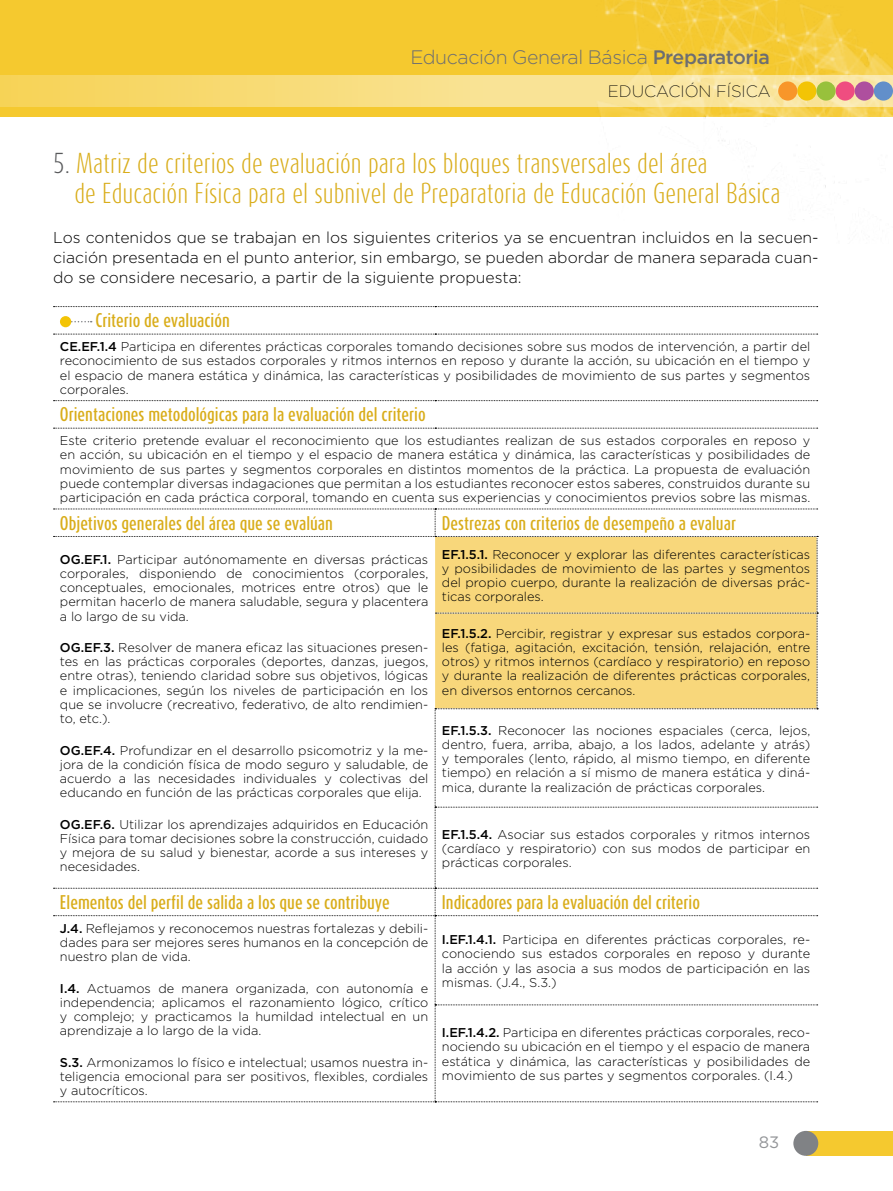
<style>
.page{position:relative;width:893px;height:1191px;background:#fff}
.page>*{position:absolute;margin:0;border:0;box-sizing:border-box;transform-origin:0 0}
.t1{font:300 24px/30px "Dax Compact";color:#d9ad1a}
.t2{font:300 19.5px "Gotham";letter-spacing:-.02em;color:#6d6e71}
.t3{font:500 16.5px "Dax Compact";color:#d9ad1a}
.t4{font:200 16.5px "Gotham";color:#000}
.t5{font:16.5px "Gotham";color:#939598}
.t6{font:300 15.75px/20.2px "Gotham";color:#000;text-align:justify}
.t7{font:300 12.75px/14.2px "Gotham";color:#000;text-align:justify}
.s1{font-weight:500}
.s2{color:#58595b}
</style>
<div class="page">
<div style="left:0;top:0;width:893px;height:117px;background:#f5c92f"></div>
<img style="left:598px;top:0;width:295px;height:220px">
<svg style="left:0;top:75px;width:893px;height:32px;background:#f8de85"></svg>
<div style="left:874px;top:81px;width:19px;height:20px;background:#628fca;border-radius:50%"></div>
<div style="left:797px;top:81px;width:19px;height:20px;background:#f3c405;border-radius:50%"></div>
<div style="left:836px;top:81px;width:19px;height:20px;background:#ef4d80;border-radius:50%"></div>
<div style="left:855px;top:81px;width:19px;height:20px;background:#ae4f9e;border-radius:50%"></div>
<div style="left:778px;top:81px;width:19px;height:20px;background:#f8962a;border-radius:50%"></div>
<div style="left:816px;top:81px;width:20px;height:20px;background:#98c13c;border-radius:50%"></div>
<div style="left:806px;top:1130px;width:87px;height:25px;background:#f5c92f"></div>
<div style="left:793px;top:1130px;width:25px;height:25px;background:#808285;border-radius:50%"></div>
<svg style="left:54px;top:306px;width:764px;height:1px"></svg>
<svg style="left:54px;top:334px;width:764px;height:1px"></svg>
<svg style="left:54px;top:400px;width:764px;height:1px"></svg>
<svg style="left:54px;top:428px;width:764px;height:1px"></svg>
<svg style="left:54px;top:508px;width:764px;height:594px"></svg>
<svg style="left:71px;top:321px;width:21px;height:1px"></svg>
<div style="left:60px;top:316px;width:11px;height:11px;background:#f3c405;border-radius:50%"></div>
<h2 class="t2" style="left:410px;top:45px;width:361px">Educación General Básica <span class="s1">Preparatoria</span></h2>
<p class="t4" style="left:608px;top:81px;width:164px">EDUCACIÓN FÍSICA</p>
<h1 class="t1" style="left:74px;top:148px;width:708px;text-indent:-21px"><span class="s2">5.</span> Matriz de criterios de evaluación para los bloques transversales del área<br>de Educación Física para el subnivel de Preparatoria de Educación General Básica</h1>
<p class="t6" style="left:53px;top:226px;width:767px">Los contenidos que se trabajan en los siguientes criterios ya se encuentran incluidos en la secuen&shy;ciación presentada en el punto anterior, sin embargo, se pueden abordar de manera separada cuan&shy;do se considere necesario, a partir de la siguiente propuesta:</p>
<p class="t3" style="left:95px;top:310px;width:136px">Criterio de evaluación</p>
<p class="t7" style="left:60px;top:339px;width:752px"><span class="s1">CE.EF.1.4</span> Participa en diferentes prácticas corporales tomando decisiones sobre sus modos de intervención, a partir del reconocimiento de sus estados corporales y ritmos internos en reposo y durante la acción, su ubicación en el tiempo y el espacio de manera estática y dinámica, las características y posibilidades de movimiento de sus partes y segmentos corporales.</p>
<p class="t3" style="left:60px;top:404px;width:367px">Orientaciones metodológicas para la evaluación del criterio</p>
<p class="t7" style="left:60px;top:433px;width:752px">Este criterio pretende evaluar el reconocimiento que los estudiantes realizan de sus estados corporales en reposo y en acción, su ubicación en el tiempo y el espacio de manera estática y dinámica, las características y posibilidades de movimiento de sus partes y segmentos corporales en distintos momentos de la práctica. La propuesta de evaluación puede contemplar diversas indagaciones que permitan a los estudiantes reconocer estos saberes, construidos durante su participación en cada práctica corporal, tomando en cuenta sus experiencias y conocimientos previos sobre las mismas.</p>
<p class="t3" style="left:60px;top:512px;width:275px">Objetivos generales del área que se evalúan</p>
<p class="t3" style="left:442px;top:512px;width:296px">Destrezas con criterios de desempeño a evaluar</p>
<p class="t7" style="left:60px;top:551px;width:370px"><span class="s1">OG.EF.1.</span> Participar autónomamente en diversas prácticas corporales, disponiendo de conocimientos (corporales, conceptuales, emocionales, motrices entre otros) que le permitan hacerlo de manera saludable, segura y placentera a lo largo de su vida.</p>
<p class="t7" style="left:60px;top:640px;width:370px"><span class="s1">OG.EF.3.</span> Resolver de manera eficaz las situaciones presen&shy;tes en las prácticas corporales (deportes, danzas, juegos, entre otras), teniendo claridad sobre sus objetivos, lógicas e implicaciones, según los niveles de participación en los que se involucre (recreativo, federativo, de alto rendimien&shy;to, etc.).</p>
<p class="t7" style="left:60px;top:742px;width:370px"><span class="s1">OG.EF.4.</span> Profundizar en el desarrollo psicomotriz y la me&shy;jora de la condición física de modo seguro y saludable, de acuerdo a las necesidades individuales y colectivas del educando en función de las prácticas corporales que elija.</p>
<p class="t7" style="left:60px;top:816px;width:370px"><span class="s1">OG.EF.6.</span> Utilizar los aprendizajes adquiridos en Educación Física para tomar decisiones sobre la construcción, cuidado y mejora de su salud y bienestar, acorde a sus intereses y necesidades.</p>
<p class="t7" style="left:442px;top:546px;width:370px"><span class="s1">EF.1.5.1.</span> Reconocer y explorar las diferentes características y posibilidades de movimiento de las partes y segmentos del propio cuerpo, durante la realización de diversas prác&shy;ticas corporales.</p>
<p class="t7" style="left:442px;top:625px;width:370px"><span class="s1">EF.1.5.2.</span> Percibir, registrar y expresar sus estados corpora&shy;les (fatiga, agitación, excitación, tensión, relajación, entre otros) y ritmos internos (cardíaco y respiratorio) en reposo y durante la realización de diferentes prácticas corporales, en diversos entornos cercanos.</p>
<p class="t7" style="left:442px;top:722px;width:370px"><span class="s1">EF.1.5.3.</span> Reconocer las nociones espaciales (cerca, lejos, dentro, fuera, arriba, abajo, a los lados, adelante y atrás) y temporales (lento, rápido, al mismo tiempo, en diferente tiempo) en relación a sí mismo de manera estática y diná&shy;mica, durante la realización de prácticas corporales.</p>
<p class="t7" style="left:442px;top:826px;width:370px"><span class="s1">EF.1.5.4.</span> Asociar sus estados corporales y ritmos internos (cardíaco y respiratorio) con sus modos de participar en prácticas corporales.</p>
<p class="t3" style="left:60px;top:891px;width:331px">Elementos del perfil de salida a los que se contribuye</p>
<p class="t3" style="left:442px;top:891px;width:260px">Indicadores para la evaluación del criterio</p>
<p class="t7" style="left:60px;top:920px;width:370px"><span class="s1">J.4.</span> Reflejamos y reconocemos nuestras fortalezas y debili&shy;dades para ser mejores seres humanos en la concepción de nuestro plan de vida.</p>
<p class="t7" style="left:60px;top:980px;width:370px"><span class="s1">I.4.</span> Actuamos de manera organizada, con autonomía e independencia; aplicamos el razonamiento lógico, crítico y complejo; y practicamos la humildad intelectual en un aprendizaje a lo largo de la vida.</p>
<p class="t7" style="left:60px;top:1054px;width:370px"><span class="s1">S.3.</span> Armonizamos lo físico e intelectual; usamos nuestra in&shy;teligencia emocional para ser positivos, flexibles, cordiales y autocríticos.</p>
<p class="t7" style="left:442px;top:932px;width:370px"><span class="s1">I.EF.1.4.1.</span> Participa en diferentes prácticas corporales, re&shy;conociendo sus estados corporales en reposo y durante la acción y las asocia a sus modos de participación en las mismas. (J.4., S.3.)</p>
<p class="t7" style="left:442px;top:1025px;width:370px"><span class="s1">I.EF.1.4.2.</span> Participa en diferentes prácticas corporales, reco&shy;nociendo su ubicación en el tiempo y el espacio de manera estática y dinámica, las características y posibilidades de movimiento de sus partes y segmentos corporales. (I.4.)</p>
<p class="t5" style="left:759px;top:1131px;width:22px">83</p>
</div>
